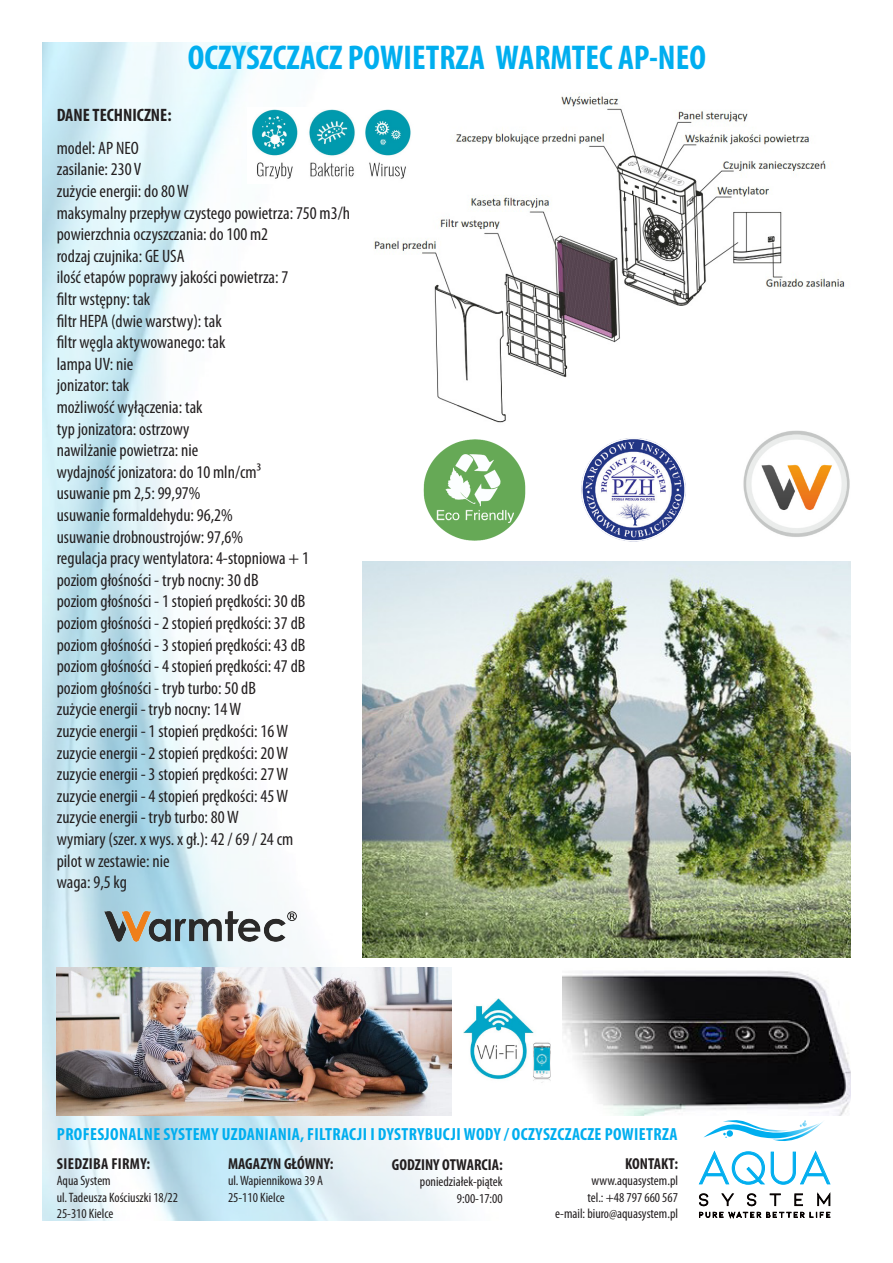
<style>
.page{position:relative;width:893px;height:1263px;background:#fff}
.page>*{position:absolute;margin:0;border:0;box-sizing:border-box;transform-origin:0 0}
.t1{font:48.9px "Kiona";color:#00aeef}
.t2{font:700 condensed 34.5px "Myriad Pro";color:#00aeef}
.t3{font:condensed 18px "Myriad Pro";color:#231f20}
.t4{font:700 condensed 18px "Myriad Pro";color:#231f20}
.t5{font:18px "Kiona";color:#080302}
.t6{font:700 condensed 17.55px "Myriad Pro";letter-spacing:.02em;color:#00aeef}
.t7{font:700 condensed 15.9px "Myriad Pro";color:#231f20}
.t8{font:700 condensed 15.9px "Myriad Pro";letter-spacing:.02em;color:#231f20}
.t9{font:condensed 13.65px "Myriad Pro";color:#231f20}
</style>
<div class="page">
<img style="left:43px;top:43px;width:788px;height:1177px">
<svg style="left:699px;top:1151px;width:66px;height:34px"></svg>
<svg style="left:771px;top:1151px;width:59px;height:34px"></svg>
<svg style="left:699px;top:1192px;width:131px;height:27px"></svg>
<svg style="left:703px;top:1120px;width:121px;height:21px"></svg>
<img style="left:357px;top:84px;width:488px;height:343px">
<img style="left:423px;top:437px;width:104px;height:106px">
<img style="left:743px;top:431px;width:107px;height:107px">
<img style="left:362px;top:561px;width:488px;height:397px">
<img style="left:57px;top:967px;width:395px;height:149px">
<img style="left:582px;top:437px;width:106px;height:106px">
<img style="left:104px;top:911px;width:193px;height:30px">
<img style="left:248px;top:108px;width:166px;height:76px">
<img style="left:563px;top:967px;width:287px;height:149px">
<img style="left:464px;top:998px;width:87px;height:87px">
<p class="t2" style="left:188px;top:36px;width:520px">OCZYSZCZACZ POWIETRZA WARMTEC AP-NEO</p>
<p class="t4" style="left:57px;top:104px;width:116px">DANE TECHNICZNE:</p>
<p class="t3" style="left:57px;top:137px;width:84px">model: AP NEO</p>
<p class="t3" style="left:57px;top:158px;width:86px">zasilanie: 230 V</p>
<p class="t3" style="left:57px;top:180px;width:134px">zużycie energii: do 80 W</p>
<p class="t3" style="left:57px;top:202px;width:295px">maksymalny przepływ czystego powietrza: 750 m3/h</p>
<p class="t3" style="left:57px;top:223px;width:213px">powierzchnia oczyszczania: do 100 m2</p>
<p class="t3" style="left:57px;top:245px;width:129px">rodzaj czujnika: GE USA</p>
<p class="t3" style="left:57px;top:266px;width:233px">ilość etapów poprawy jakości powietrza: 7</p>
<p class="t3" style="left:57px;top:288px;width:95px">filtr wstępny: tak</p>
<p class="t3" style="left:57px;top:310px;width:166px">filtr HEPA (dwie warstwy): tak</p>
<p class="t3" style="left:57px;top:331px;width:170px">filtr węgla aktywowanego: tak</p>
<p class="t3" style="left:57px;top:353px;width:78px">lampa UV: nie</p>
<p class="t3" style="left:57px;top:374px;width:74px">jonizator: tak</p>
<p class="t3" style="left:57px;top:396px;width:147px">możliwość wyłączenia: tak</p>
<p class="t3" style="left:57px;top:418px;width:134px">typ jonizatora: ostrzowy</p>
<p class="t3" style="left:57px;top:439px;width:143px">nawilżanie powietrza: nie</p>
<p class="t3" style="left:57px;top:461px;width:206px">wydajność jonizatora: do 10 mln/cm³</p>
<p class="t3" style="left:57px;top:482px;width:145px">usuwanie pm 2,5: 99,97%</p>
<p class="t3" style="left:57px;top:504px;width:178px">usuwanie formaldehydu: 96,2%</p>
<p class="t3" style="left:57px;top:526px;width:188px">usuwanie drobnoustrojów: 97,6%</p>
<p class="t3" style="left:57px;top:547px;width:254px">regulacja pracy wentylatora: 4-stopniowa + 1</p>
<p class="t3" style="left:57px;top:569px;width:203px">poziom głośności - tryb nocny: 30 dB</p>
<p class="t3" style="left:57px;top:590px;width:250px">poziom głośności - 1 stopień prędkości: 30 dB</p>
<p class="t3" style="left:57px;top:612px;width:250px">poziom głośności - 2 stopień prędkości: 37 dB</p>
<p class="t3" style="left:57px;top:634px;width:250px">poziom głośności - 3 stopień prędkości: 43 dB</p>
<p class="t3" style="left:57px;top:655px;width:250px">poziom głośności - 4 stopień prędkości: 47 dB</p>
<p class="t3" style="left:57px;top:677px;width:201px">poziom głośności - tryb turbo: 50 dB</p>
<p class="t3" style="left:57px;top:698px;width:186px">zużycie energii - tryb nocny: 14 W</p>
<p class="t3" style="left:57px;top:720px;width:233px">zuzycie energii - 1 stopień prędkości: 16 W</p>
<p class="t3" style="left:57px;top:742px;width:233px">zuzycie energii - 2 stopień prędkości: 20 W</p>
<p class="t3" style="left:57px;top:763px;width:233px">zuzycie energii - 3 stopień prędkości: 27 W</p>
<p class="t3" style="left:57px;top:785px;width:233px">zuzycie energii - 4 stopień prędkości: 45 W</p>
<p class="t3" style="left:57px;top:806px;width:184px">zuzycie energii - tryb turbo: 80 W</p>
<p class="t3" style="left:57px;top:828px;width:238px">wymiary (szer. x wys. x gł.): 42 / 69 / 24 cm</p>
<p class="t3" style="left:57px;top:850px;width:114px">pilot w zestawie: nie</p>
<p class="t3" style="left:57px;top:871px;width:72px">waga: 9,5 kg</p>
<p class="t6" style="left:57px;top:1123px;width:622px">PROFESJONALNE SYSTEMY UZDANIANIA, FILTRACJI I DYSTRYBUCJI WODY / OCZYSZCZACZE POWIETRZA</p>
<p class="t8" style="left:57px;top:1153px;width:95px">SIEDZIBA FIRMY:</p>
<p class="t9" style="left:57px;top:1172px;width:55px">Aqua System</p>
<p class="t9" style="left:57px;top:1189px;width:123px">ul. Tadeusza Kościuszki 18/22</p>
<p class="t9" style="left:57px;top:1205px;width:58px">25-310 Kielce</p>
<p class="t7" style="left:228px;top:1153px;width:107px">MAGAZYN GŁÓWNY:</p>
<p class="t9" style="left:228px;top:1172px;width:96px">ul. Wapiennikowa 39 A</p>
<p class="t9" style="left:228px;top:1189px;width:58px">25-110 Kielce</p>
<p class="t7" style="left:392px;top:1155px;width:112px">GODZINY OTWARCIA:</p>
<p class="t9" style="left:420px;top:1173px;width:84px">poniedziałek-piątek</p>
<p class="t9" style="left:457px;top:1190px;width:47px">9:00-17:00</p>
<p class="t7" style="left:625px;top:1153px;width:54px">KONTAKT:</p>
<p class="t9" style="left:591px;top:1172px;width:88px">www.aquasystem.pl</p>
<p class="t9" style="left:588px;top:1189px;width:92px">tel.: +48 797 660 567</p>
<p class="t9" style="left:555px;top:1205px;width:124px">e-mail: biuro@aquasystem.pl</p>
<p class="t1" style="left:697px;top:1140px;width:137px">AQUA</p>
<p class="t5" style="left:698px;top:1189px;width:135px">S Y S T E M</p>
</div>
